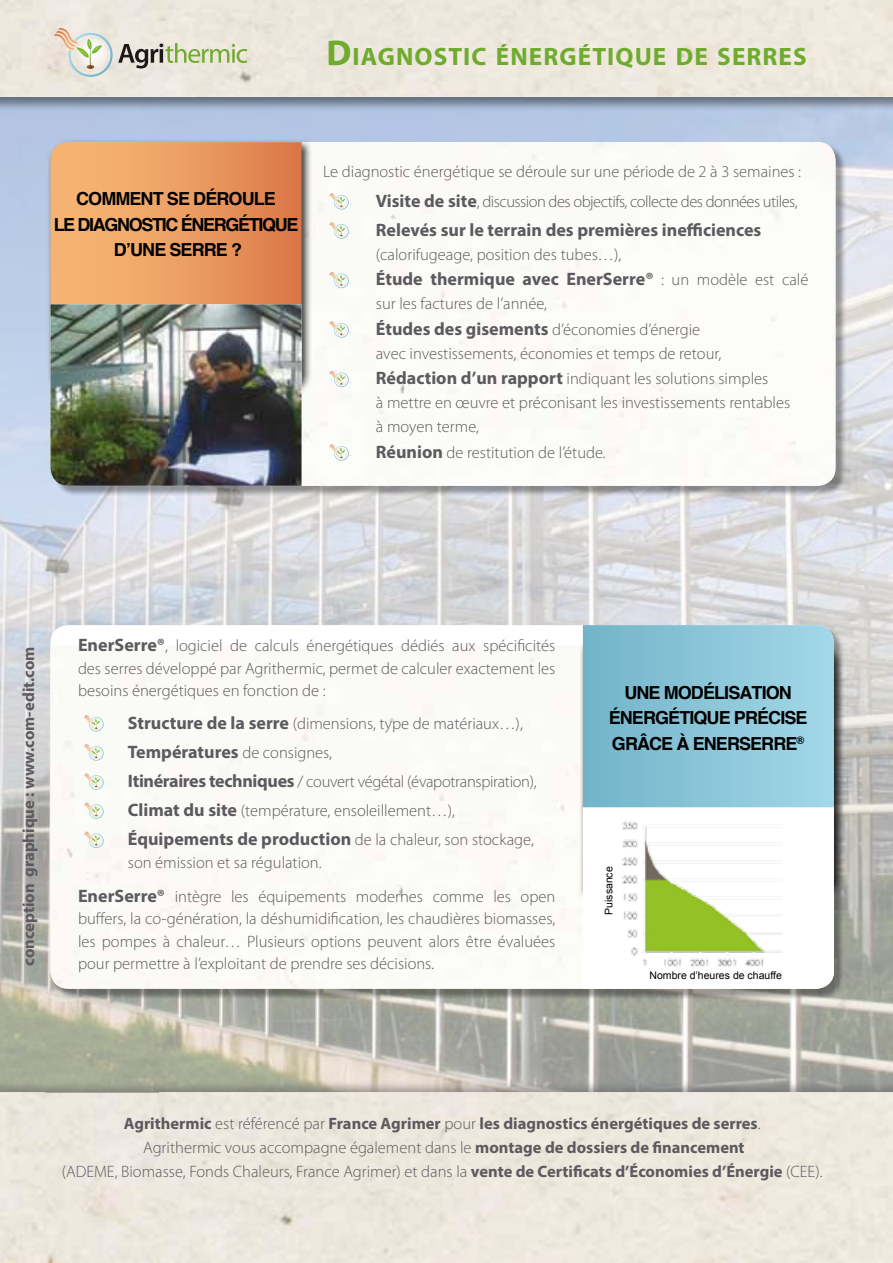
<style>
.page{position:relative;width:893px;height:1263px;background:#fff}
.page>*{position:absolute;margin:0;border:0;box-sizing:border-box;transform-origin:0 0}
.t1{font:700 25.2px "Myriad Pro";letter-spacing:.045em;color:#6fab2e}
.t2{font:700 18px "Myriad Pro";color:#5c5a5f}
.t3{font:700 18px/25.5px "Helvetica";letter-spacing:-.05em;color:#000;text-align:center}
.t4{font:300 16.5px/22.5px "Myriad Pro";color:#5c5a5f}
.t5{font:700 16.5px/24px "Myriad Pro";color:#5c5a5f;text-align:center}
.t6{font:10.5px "Arial";color:#000}
.s1{font-size:36px}
.s2{font-weight:700;font-size:18px}
.s3{font-weight:300;font-size:16.5px}
.s4{font-weight:300}
</style>
<div class="page">
<img style="left:0;top:111px;width:893px;height:968px">
<div style="left:0;top:0;width:893px;height:111px;background:#000;opacity:.44"></div>
<div style="left:0;top:0;width:893px;height:97px;background:#eee7dd"></div>
<div style="left:0;top:1079px;width:893px;height:184px;background:#5c5a5f;opacity:.5"></div>
<div style="left:0;top:1092px;width:893px;height:171px;background:#eee7dd"></div>
<div style="left:52px;top:626px;width:793px;height:373px;background:#000;opacity:.36"></div>
<div style="left:50px;top:625px;width:784px;height:364px;background:#fff;border-radius:18px"></div>
<div style="left:50px;top:645px;width:533px;height:344px;background:#fafbf6"></div>
<svg style="left:84px;top:715px;width:20px;height:16px"></svg>
<svg style="left:84px;top:744px;width:20px;height:17px"></svg>
<svg style="left:84px;top:773px;width:20px;height:17px"></svg>
<svg style="left:84px;top:802px;width:20px;height:17px"></svg>
<svg style="left:84px;top:832px;width:20px;height:16px"></svg>
<div style="left:578px;top:641px;width:266px;height:259px;background:#000;opacity:.75"></div>
<svg style="left:583px;top:625px;width:251px;height:182px;background:#8ac5d8"></svg>
<svg style="left:583px;top:807px;width:251px;height:182px"></svg>
<img style="left:621px;top:807px;width:175px;height:176px">
<div style="left:53px;top:143px;width:793px;height:353px;background:#000;opacity:.36"></div>
<img style="left:302px;top:142px;width:533px;height:344px">
<svg style="left:329px;top:193px;width:20px;height:17px"></svg>
<svg style="left:329px;top:222px;width:20px;height:17px"></svg>
<svg style="left:329px;top:272px;width:20px;height:16px"></svg>
<svg style="left:329px;top:321px;width:20px;height:17px"></svg>
<svg style="left:329px;top:371px;width:20px;height:16px"></svg>
<svg style="left:329px;top:444px;width:20px;height:17px"></svg>
<div style="left:46px;top:138px;width:266px;height:260px;background:#000;opacity:.75"></div>
<svg style="left:50px;top:142px;width:252px;height:162px;background:#ea9c62"></svg>
<img style="left:50px;top:304px;width:252px;height:182px">
<svg style="left:54px;top:28px;width:193px;height:49px;background:#d9d7c7"></svg>
<div style="left:647px;top:969px;width:137px;height:11px;background:#fff"></div>
<h1 class="t1" style="left:326px;top:40px;width:482px"><span class="s1">D</span>IAGNOSTIC ÉNERGÉTIQUE DE SERRES</h1>
<p class="t3" style="left:54px;top:186px;width:246px">COMMENT SE DÉROULE<br>LE DIAGNOSTIC ÉNERGÉTIQUE<br>D’UNE SERRE ?</p>
<p class="t4" style="left:323px;top:156px;width:479px;line-height:29.8px;text-align:right">Le diagnostic énergétique se déroule sur une période de 2 à 3 semaines :<br><span class="s2">Visite de site</span>, discussion des objectifs, collecte des données utiles,</p>
<p class="t2" style="left:376px;top:218px;width:387px">Relevés sur le terrain des premières inefficiences</p>
<p class="t4" style="left:376px;top:243px;width:247px">(calorifugeage, position des tubes…),</p>
<p class="t2" style="left:376px;top:268px;width:434px">Étude thermique avec EnerSerre® <span class="s3">: un modèle est calé</span></p>
<p class="t4" style="left:376px;top:291px;width:326px;line-height:25.5px">sur les factures de l’année,<br><span class="s2">Études des gisements</span> d’économies d’énergie</p>
<p class="t4" style="left:376px;top:340px;width:394px;line-height:25.5px">avec investissements, économies et temps de retour,<br><span class="s2">Rédaction d’un rapport</span> indiquant les solutions simples</p>
<p class="t4" style="left:376px;top:391px;width:416px;line-height:24px">à mettre en œuvre et préconisant les investissements rentables à moyen terme,</p>
<p class="t4" style="left:376px;top:441px;width:231px"><span class="s2">Réunion</span> de restitution de l’étude.</p>
<p class="t5" style="left:16px;top:965px;width:320px;rotate:-90deg">conception graphique : www.com-edit.com</p>
<p class="t4" style="left:78px;top:634px;width:479px;text-align:justify"><span class="s2">EnerSerre®</span>, logiciel de calculs énergétiques dédiés aux spécificités des serres développé par Agrithermic, permet de calculer exactement les besoins énergétiques en fonction de :</p>
<p class="t4" style="left:128px;top:712px;width:396px"><span class="s2">Structure de la serre</span> (dimensions, type de matériaux…),</p>
<p class="t2" style="left:128px;top:740px;width:206px">Températures <span class="s3">de consignes,</span></p>
<p class="t4" style="left:128px;top:767px;width:410px;line-height:29.1px"><span class="s2">Itinéraires techniques</span> / couvert végétal (évapotranspiration),<br><span class="s2">Climat du site</span> (température, ensoleillement…),<br><span class="s2">Équipements de production</span> de la chaleur, son stockage,</p>
<p class="t4" style="left:78px;top:845px;width:479px;line-height:34.2px;text-indent:50px">son émission et sa régulation.<br><span class="s2">EnerSerre®</span> intègre les équipements modernes comme les open</p>
<p class="t4" style="left:78px;top:907px;width:479px;text-align:justify">buffers, la co-génération, la déshumidification, les chaudières biomasses, les pompes à chaleur… Plusieurs options peuvent alors être évaluées pour permettre à l’exploitant de prendre ses décisions.</p>
<p class="t3" style="left:609px;top:680px;width:200px">UNE MODÉLISATION<br>ÉNERGÉTIQUE PRÉCISE<br>GRÂCE À ENERSERRE<sup>®</sup></p>
<p class="t6" style="left:602px;top:915px;width:50px;rotate:-90deg">Puissance</p>
<p class="t6" style="left:649px;top:968px;width:134px">Nombre d’heures de chauffe</p>
<p class="t5" style="left:62px;top:1110px;width:762px">Agrithermic <span class="s4">est référencé par</span> France Agrimer <span class="s4">pour</span> les diagnostics énergétiques de serres<span class="s4">.<br>Agrithermic vous accompagne également dans le</span> montage de dossiers de financement<br><span class="s4">(ADEME, Biomasse, Fonds Chaleurs, France Agrimer) et dans la</span> vente de Certificats d’Économies d’Énergie <span class="s4">(CEE).</span></p>
</div>
